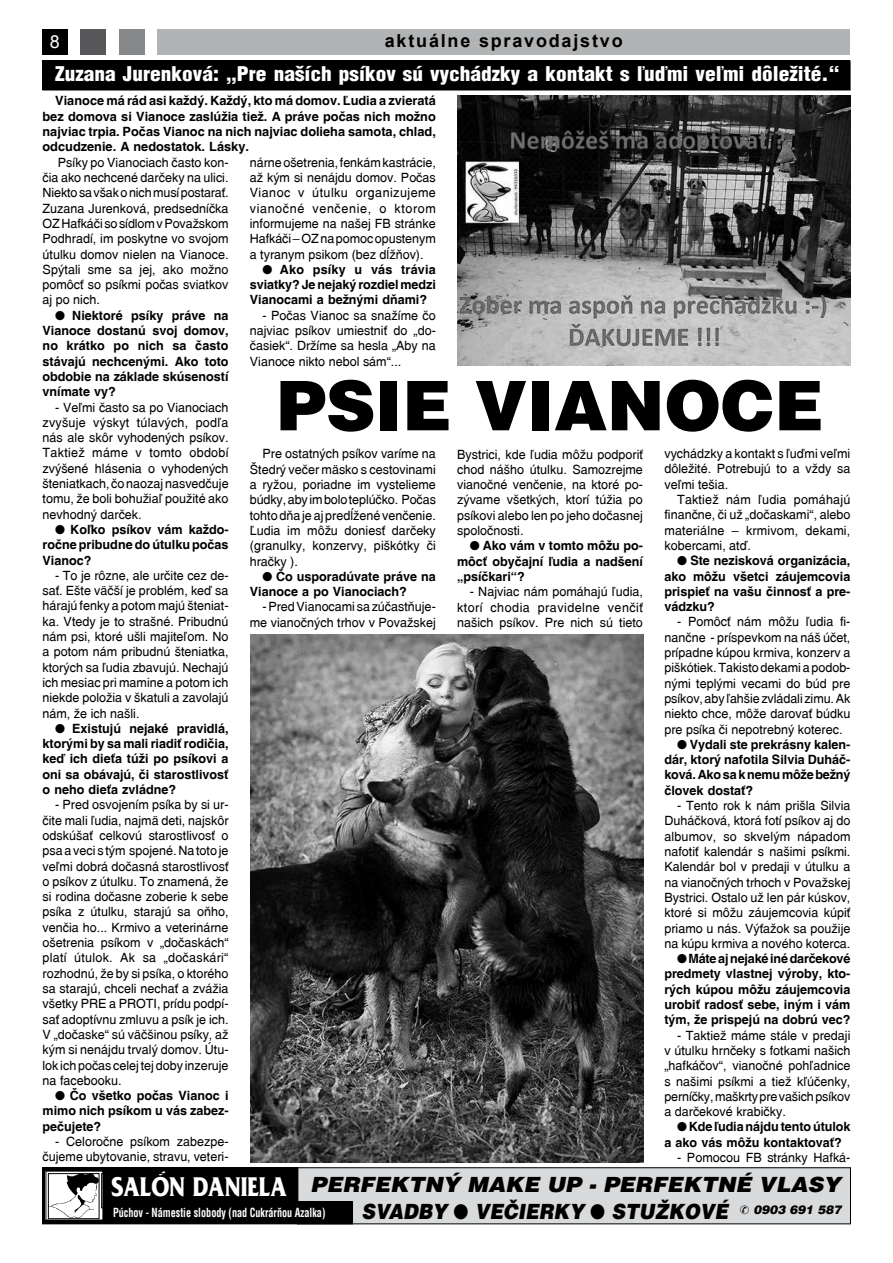
<style>
.page{position:relative;width:893px;height:1263px;background:#fff}
.page>*{position:absolute;margin:0;border:0;box-sizing:border-box;transform-origin:0 0}
.t1{font:900 68.4px "Switzerland";color:#000}
.t2{font:700 28.5px "France";color:#fff;scale:.8 1}
.t3{font:italic 900 21px/27.3px "Switzerland";color:#000;text-align:right;scale:1.05 1}
.t4{font:900 19.8px "Switzerland Cond";color:#fff;scale:1.08 1}
.t5{font:700 18px "Arial";letter-spacing:.1em;color:#000}
.t6{font:18px "Arial";color:#fff}
.t7{font:12.75px/15.3px "Switzerland";color:#000;text-align:justify}
.t8{font:700 12.75px/15.3px "Switzerland";color:#000;text-align:justify}
.t9{font:12.75px "Switzerland";letter-spacing:.035em;color:#000}
.t10{font:12.75px "Switzerland";letter-spacing:.05em;color:#000}
.t11{font:700 12px "Switzerland Condensed";color:#fff;scale:.85 1}
.s1{font-family:"Dixieland Normal";font-weight:400}
.s2{font-family:"Dixieland Normal"}
.s3{font-weight:700}
.s4{font-family:"Dixieland Normal";font-weight:400;font-style:normal}
</style>
<div class="page">
<div style="left:157px;top:29px;width:693px;height:26px;background:#b1b3b4"></div>
<div style="left:42px;top:29px;width:26px;height:26px;background:#000"></div>
<div style="left:80px;top:29px;width:26px;height:26px;background:#58585a"></div>
<div style="left:119px;top:29px;width:25px;height:26px;background:#87888a"></div>
<div style="left:298px;top:1168px;width:552px;height:56px;background:#d9dadb"></div>
<div style="left:298px;top:1202px;width:54px;height:22px;background:#000"></div>
<div style="left:43px;top:1168px;width:255px;height:56px;background:#000"></div>
<div style="left:46px;top:1171px;width:57px;height:49px;background:linear-gradient(to bottom,#fff,#fff)"></div>
<img style="left:50px;top:1175px;width:47px;height:42px">
<div style="left:48px;top:1173px;width:51px;height:46px;border:1px solid #000"></div>
<div style="left:43px;top:61px;width:807px;height:29px;background:#000"></div>
<img style="left:250px;top:634px;width:393px;height:529px">
<img style="left:457px;top:96px;width:394px;height:269px">
<h3 class="t6" style="left:50px;top:30px;width:12px">8</h3>
<h3 class="t5" style="left:385px;top:29px;width:239px">aktuálne spravodajstvo</h3>
<h3 class="t4" style="left:55px;top:61px;width:728px">Zuzana Jurenková: „Pre naších psíkov sú vychádzky a kontakt s ľuďmi veľmi dôležité.“</h3>
<p class="t8" style="left:43px;top:93px;width:395px;text-indent:13px">Vianoce má rád asi každý. Každý, kto má domov. Ľudia a zvieratá bez domova si Vianoce zaslúžia tiež. A práve počas nich možno najviac trpia. Počas Vianoc na nich najviac dolieha samota, chlad, odcudzenie. A nedostatok. Lásky.</p>
<p class="t7" style="left:43px;top:154px;width:188px;text-indent:15px">Psíky po Vianociach často kon&shy;čia ako nechcené darčeky na ulici.<br>Niekto sa však o nich musí postarať.<br>Zuzana Jurenková, predsedníčka OZ Hafkáči so sídlom v Považskom Podhradí, im poskytne vo svojom útulku domov nielen na Vianoce.<br>Spýtali sme sa jej, ako možno pomôcť so psíkmi počas sviatkov aj po nich.</p>
<p class="t8" style="left:43px;top:307px;width:188px;text-indent:13px"><span class="s1">l</span> Niektoré psíky práve na Vianoce dostanú svoj domov, no krátko po nich sa často stávajú nechcenými. Ako toto obdobie na základe skúseností vnímate vy?</p>
<p class="t7" style="left:43px;top:399px;width:188px;text-indent:13px">- Veľmi často sa po Vianociach zvyšuje výskyt túlavých, podľa nás ale skôr vyhodených psíkov.<br>Taktiež máme v tomto období zvýšené hlásenia o vyhodených šteniatkach, čo naozaj nasvedčuje tomu, že boli bohužiaľ použité ako nevhodný darček.</p>
<p class="t8" style="left:43px;top:522px;width:188px;text-indent:13px"><span class="s1">l</span> Koľko psíkov vám každo&shy;ročne pribudne do útulku počas Vianoc?</p>
<p class="t7" style="left:43px;top:568px;width:188px;text-indent:13px">- To je rôzne, ale určite cez de&shy;sať. Ešte väčší je problém, keď sa hárajú fenky a potom majú šteniat&shy;ka. Vtedy je to strašné. Pribudnú nám psi, ktoré ušli majiteľom. No a potom nám pribudnú šteniatka, ktorých sa ľudia zbavujú. Nechajú ich mesiac pri mamine a potom ich niekde položia v škatuli a zavolajú nám, že ich našli.</p>
<p class="t8" style="left:43px;top:721px;width:188px;text-indent:13px"><span class="s1">l</span> Existujú nejaké pravidlá, ktorými by sa mali riadiť rodičia, keď ich dieťa túži po psíkovi a oni sa obávajú, či starostlivosť o neho dieťa zvládne?</p>
<p class="t7" style="left:43px;top:797px;width:188px;text-indent:13px">- Pred osvojením psíka by si ur&shy;čite mali ľudia, najmä deti, najskôr odskúšať celkovú starostlivosť o psa a veci s tým spojené. Na toto je veľmi dobrá dočasná starostlivosť o psíkov z útulku. To znamená, že si rodina dočasne zoberie k sebe psíka z útulku, starajú sa oňho, venčia ho... Krmivo a veterinárne ošetrenia psíkom v „dočaskách“ platí útulok. Ak sa „dočaskári“ rozhodnú, že by si psíka, o ktorého sa starajú, chceli nechať a zvážia všetky PRE a PROTI, prídu podpí&shy;sať adoptívnu zmluvu a psík je ich.<br>V „dočaske“ sú väčšinou psíky, až kým si nenájdu trvalý domov. Útu&shy;lok ich počas celej tej doby inzeruje na facebooku.</p>
<p class="t8" style="left:43px;top:1088px;width:188px;text-indent:13px"><span class="s1">l</span> Čo všetko počas Vianoc i mimo nich psíkom u vás zabez&shy;pečujete?</p>
<p class="t7" style="left:43px;top:1134px;width:188px;text-align:right">- Celoročne psíkom zabezpe&shy;čujeme ubytovanie, stravu, veteri-</p>
<p class="t7" style="left:250px;top:154px;width:188px">nárne ošetrenia, fenkám kastrácie,</p>
<p class="t7" style="left:250px;top:170px;width:188px">až kým si nenájdu domov. Počas</p>
<p class="t9" style="left:250px;top:185px;width:188px">Vianoc v útulku organizujeme</p>
<p class="t10" style="left:250px;top:201px;width:188px">vianočné venčenie, o ktorom</p>
<p class="t7" style="left:250px;top:216px;width:188px">informujeme na našej FB stránke</p>
<p class="t7" style="left:250px;top:231px;width:187px">Hafkáči – OZ na pomoc opustenym</p>
<p class="t7" style="left:250px;top:246px;width:175px">a tyranym psikom (bez dĺžňov).</p>
<p class="t8" style="left:263px;top:262px;width:175px"><span class="s1">l</span> Ako psíky u vás trávia</p>
<p class="t8" style="left:250px;top:277px;width:188px">sviatky? Je nejaký rozdiel medzi</p>
<p class="t8" style="left:250px;top:292px;width:179px">Vianocami a bežnými dňami?</p>
<p class="t7" style="left:250px;top:307px;width:188px;text-indent:13px">- Počas Vianoc sa snažíme čo najviac psíkov umiestniť do „do&shy;časiek“. Držíme sa hesla „Aby na Vianoce nikto nebol sám“...</p>
<h1 class="t1" style="left:277px;top:365px;width:548px">PSIE VIANOCE</h1>
<p class="t7" style="left:250px;top:446px;width:188px;text-indent:13px">Pre ostatných psíkov varíme na Štedrý večer mäsko s cestovinami a ryžou, poriadne im vystelieme búdky, aby im bolo teplúčko. Počas tohto dňa je aj predĺžené venčenie.<br>Ľudia im môžu doniesť darčeky (granulky, konzervy, piškótky či hračky ).</p>
<p class="t8" style="left:250px;top:569px;width:188px;text-indent:13px"><span class="s1">l</span> Čo usporadúvate práve na<br>Vianoce a po Vianociach?</p>
<p class="t7" style="left:250px;top:599px;width:188px;text-align:right">- Pred Vianocami sa zúčastňuje&shy;me vianočných trhov v Považskej</p>
<p class="t7" style="left:457px;top:446px;width:187px">Bystrici, kde ľudia môžu podporiť chod nášho útulku. Samozrejme vianočné venčenie, na ktoré po&shy;zývame všetkých, ktorí túžia po psíkovi alebo len po jeho dočasnej spoločnosti.</p>
<p class="t8" style="left:457px;top:538px;width:187px;text-indent:13px"><span class="s1">l</span> Ako vám v tomto môžu po&shy;môcť obyčajní ľudia a nadšení „psíčkari“?</p>
<p class="t7" style="left:457px;top:584px;width:187px;text-indent:13px">- Najviac nám pomáhajú ľudia, ktorí chodia pravidelne venčiť našich psíkov. Pre nich sú tieto</p>
<p class="t7" style="left:664px;top:446px;width:188px">vychádzky a kontakt s ľuďmi veľmi dôležité. Potrebujú to a vždy sa veľmi tešia.</p>
<p class="t7" style="left:664px;top:492px;width:188px;text-indent:13px">Taktiež nám ľudia pomáhajú finančne, či už „dočaskami“, alebo materiálne – krmivom, dekami, kobercami, atď.</p>
<p class="t8" style="left:664px;top:553px;width:188px;text-indent:13px"><span class="s1">l</span> Ste nezisková organizácia, ako môžu všetci záujemcovia prispieť na vašu činnosť a pre&shy;vádzku?</p>
<p class="t7" style="left:677px;top:614px;width:175px">- Pomôcť nám môžu ľudia fi-</p>
<p class="t7" style="left:664px;top:630px;width:188px">nančne - príspevkom na náš účet,</p>
<p class="t7" style="left:664px;top:645px;width:188px">prípadne kúpou krmiva, konzerv a</p>
<p class="t7" style="left:664px;top:660px;width:188px">piškótiek. Takisto dekami a podob-</p>
<p class="t7" style="left:664px;top:675px;width:188px">nými teplými vecami do búd pre</p>
<p class="t7" style="left:664px;top:691px;width:187px">psíkov, aby ľahšie zvládali zimu. Ak</p>
<p class="t7" style="left:664px;top:706px;width:188px">niekto chce, môže darovať búdku</p>
<p class="t7" style="left:664px;top:721px;width:180px">pre psíka či nepotrebný koterec.</p>
<p class="t8" style="left:677px;top:737px;width:175px"><span class="s1">l</span> Vydali ste prekrásny kalen-</p>
<p class="t8" style="left:664px;top:752px;width:188px">dár, ktorý nafotila Silvia Duháč-</p>
<p class="t8" style="left:664px;top:767px;width:188px">ková. Ako sa k nemu môže bežný</p>
<p class="t8" style="left:664px;top:782px;width:90px">človek dostať?</p>
<p class="t7" style="left:664px;top:798px;width:188px;text-align:right">- Tento rok k nám prišla Silvia<br>Duháčková, ktorá fotí psíkov aj do albumov, so skvelým nápadom nafotiť kalendár s našimi psíkmi.<br>Kalendár bol v predaji v útulku a na vianočných trhoch v Považskej<br>Bystrici. Ostalo už len pár kúskov, ktoré si môžu záujemcovia kúpiť priamo u nás. Výťažok sa použije na kúpu krmiva a nového koterca. <span class="s2">l</span> <span class="s3">Máte aj nejaké iné darčekové predmety vlastnej výroby, kto&shy;rých kúpou môžu záujemcovia urobiť radosť sebe, iným i vám tým, že prispejú na dobrú vec?</span></p>
<p class="t7" style="left:664px;top:1027px;width:188px;text-indent:13px">- Taktiež máme stále v predaji v útulku hrnčeky s fotkami našich „hafkáčov“, vianočné pohľadnice s našimi psíkmi a tiež kľúčenky, perníčky, maškrty pre vašich psíkov a darčekové krabičky.</p>
<p class="t8" style="left:664px;top:1119px;width:187px;text-indent:13px"><span class="s1">l</span> Kde ľudia nájdu tento útulok a ako vás môžu kontaktovať?</p>
<p class="t7" style="left:677px;top:1150px;width:175px">- Pomocou FB stránky Hafká-</p>
<h2 class="t2" style="left:112px;top:1170px;width:220px">SALÓN DANIELA</h2>
<p class="t11" style="left:113px;top:1205px;width:251px">Púchov - Námestie slobody (nad Cukrárňou Azalka)</p>
<h3 class="t3" style="left:310px;top:1172px;width:507px">PERFEKTNÝ MAKE UP - PERFEKTNÉ VLASY<br>SVADBY <span class="s4">l</span> VEČIERKY <span class="s4">l</span> STUŽKOVÉ <sup>&amp;</sup> <sup>0903</sup> <sup>691</sup> <sup>587</sup></h3>
</div>
